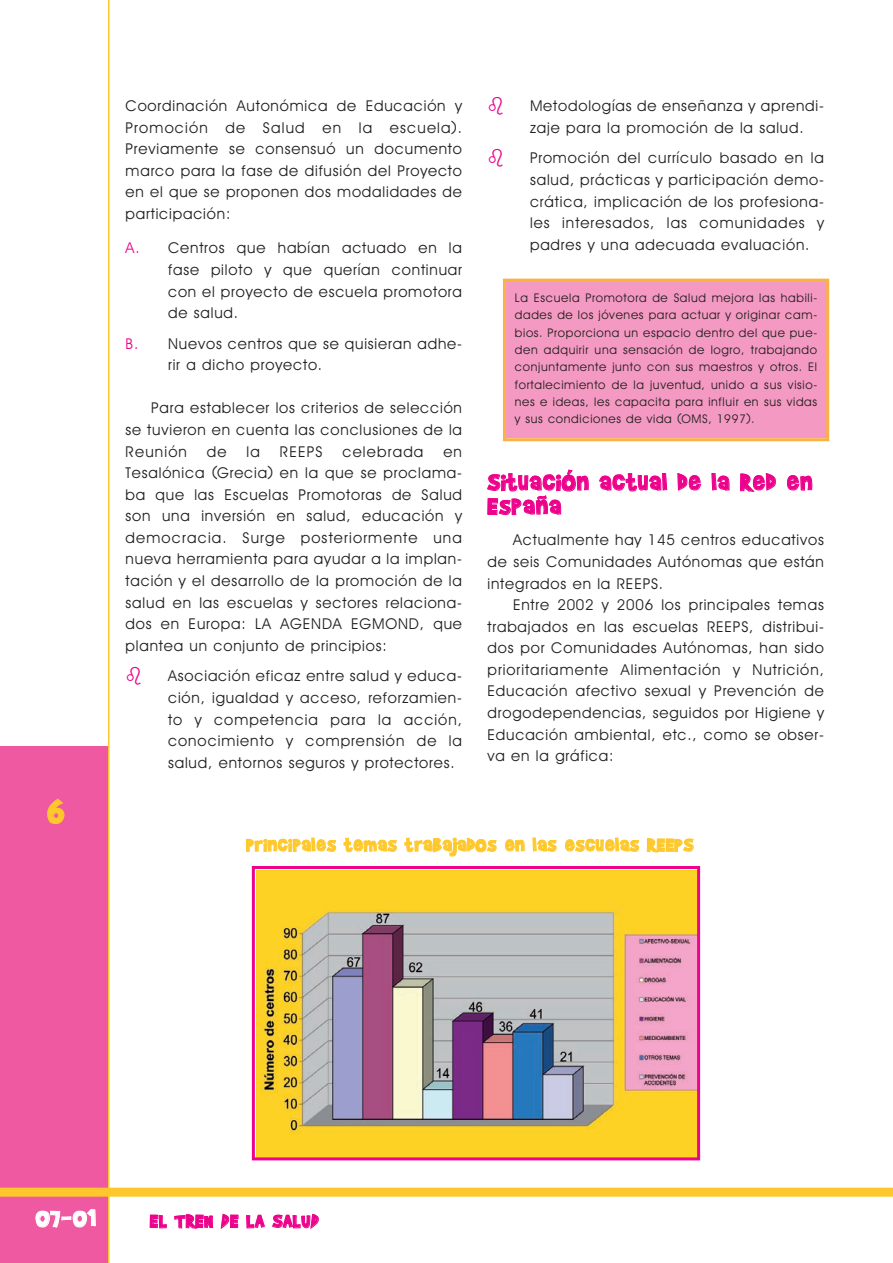
<style>
.page{position:relative;width:893px;height:1263px;background:#fff}
.page>*{position:absolute;margin:0;border:0;box-sizing:border-box;transform-origin:0 0}
.t1{font:39px "Brady Bunch";color:#fec82c}
.t2{font:27px/24px "Brady Bunch";letter-spacing:.05em;color:#ed028c}
.t3{font:27px "Brady Bunch";color:#fff}
.t4{font:21px "Brady Bunch";letter-spacing:.045em;color:#fec82c}
.t5{font:21px "Brady Bunch";letter-spacing:.055em;color:#ed028c}
.t6{font:15px/21.6px "Decker";letter-spacing:.055em;color:#231f20;text-align:justify}
.t7{font:15px "Decker";letter-spacing:.08em;color:#231f20}
.t8{font:12px/17.2px "Decker";letter-spacing:.055em;color:#231f20;text-align:justify}
.s1{color:#ed028c}
</style>
<div class="page">
<div style="left:0;top:746px;width:108px;height:517px;background:#ef59a1"></div>
<hr style="left:108px;top:0;width:2px;height:1263px;background:#fec82c">
<div style="left:0;top:1188px;width:893px;height:9px;background:#fec82c"></div>
<div style="left:506px;top:282px;width:320px;height:156px;background:#f499c2"></div>
<div style="left:503px;top:279px;width:326px;height:162px;border:3px solid #fbb143"></div>
<img style="left:256px;top:870px;width:440px;height:286px">
<div style="left:252px;top:866px;width:448px;height:294px;border:3px solid #ed028c"></div>
<h1 class="t1" style="left:48px;top:787px;width:18px">6</h1>
<p class="t6" style="left:126px;top:95px;width:338px">Coordinación Autonómica de Educación y Promoción de Salud en la escuela).<br>Previamente se consensuó un documento marco para la fase de difusión del Proyecto en el que se proponen dos modalidades de participación:</p>
<p class="t6" style="left:168px;top:237px;width:295px;text-indent:-43px"><span class="s1">A.</span> Centros que habían actuado en la fase piloto y que querían continuar con el proyecto de escuela promotora de salud.</p>
<p class="t6" style="left:168px;top:333px;width:295px;text-indent:-43px"><span class="s1">B.</span> Nuevos centros que se quisieran adhe&shy;rir a dicho proyecto.</p>
<p class="t6" style="left:126px;top:397px;width:338px;text-indent:26px">Para establecer los criterios de selección se tuvieron en cuenta las conclusiones de la Reunión</p>
<p class="t6" style="left:207px;top:441px;width:21px">de</p>
<p class="t6" style="left:247px;top:441px;width:15px">la</p>
<p class="t6" style="left:280px;top:441px;width:44px">REEPS</p>
<p class="t7" style="left:342px;top:443px;width:83px">celebrada</p>
<p class="t6" style="left:126px;top:441px;width:338px;text-indent:318px">en Tesalónica (Grecia) en la que se proclama&shy;ba que las Escuelas Promotoras de Salud son una inversión en salud, educación y democracia. Surge posteriormente una nueva herramienta para ayudar a la implan&shy;tación y el desarrollo de la promoción de la salud en las escuelas y sectores relaciona&shy;dos en Europa: LA AGENDA EGMOND, que plantea un conjunto de principios:</p>
<p class="t6" style="left:168px;top:665px;width:295px">Asociación eficaz entre salud y educa&shy;ción, igualdad y acceso, reforzamien&shy;to y competencia para la acción, conocimiento y comprensión de la salud, entornos seguros y protectores.</p>
<p class="t6" style="left:530px;top:95px;width:295px">Metodologías de enseñanza y aprendi&shy;zaje para la promoción de la salud.</p>
<p class="t6" style="left:530px;top:147px;width:295px">Promoción del currículo basado en la salud, prácticas y participación demo&shy;crática, implicación de los profesiona&shy;les interesados, las comunidades y padres y una adecuada evaluación.</p>
<p class="t8" style="left:515px;top:289px;width:304px">La Escuela Promotora de Salud mejora las habili&shy;dades de los jóvenes para actuar y originar cam&shy;bios. Proporciona un espacio dentro del que pue&shy;den adquirir una sensación de logro, trabajando conjuntamente junto con sus maestros y otros. El fortalecimiento de la juventud, unido a sus visio&shy;nes e ideas, les capacita para influir en sus vidas y sus condiciones de vida (OMS, 1997).</p>
<h2 class="t2" style="left:488px;top:469px;width:326px">Situación actual de la Red en<br>España</h2>
<p class="t6" style="left:487px;top:529px;width:338px;text-indent:26px">Actualmente hay 145 centros educativos de seis Comunidades Autónomas que están integrados en la REEPS.</p>
<p class="t6" style="left:487px;top:594px;width:338px;text-indent:26px">Entre 2002 y 2006 los principales temas trabajados en las escuelas REEPS, distribui&shy;dos por Comunidades Autónomas, han sido prioritariamente Alimentación y Nutrición, Educación afectivo sexual y Prevención de drogodependencias, seguidos por Higiene y Educación ambiental, etc., como se obser&shy;va en la gráfica:</p>
<h3 class="t4" style="left:246px;top:832px;width:448px">principales temas trabajados en las escuelas REEPS</h3>
<h2 class="t3" style="left:36px;top:1201px;width:62px">07-01</h2>
<h3 class="t5" style="left:150px;top:1208px;width:170px">EL TREN DE LA SALUD</h3>
</div>
